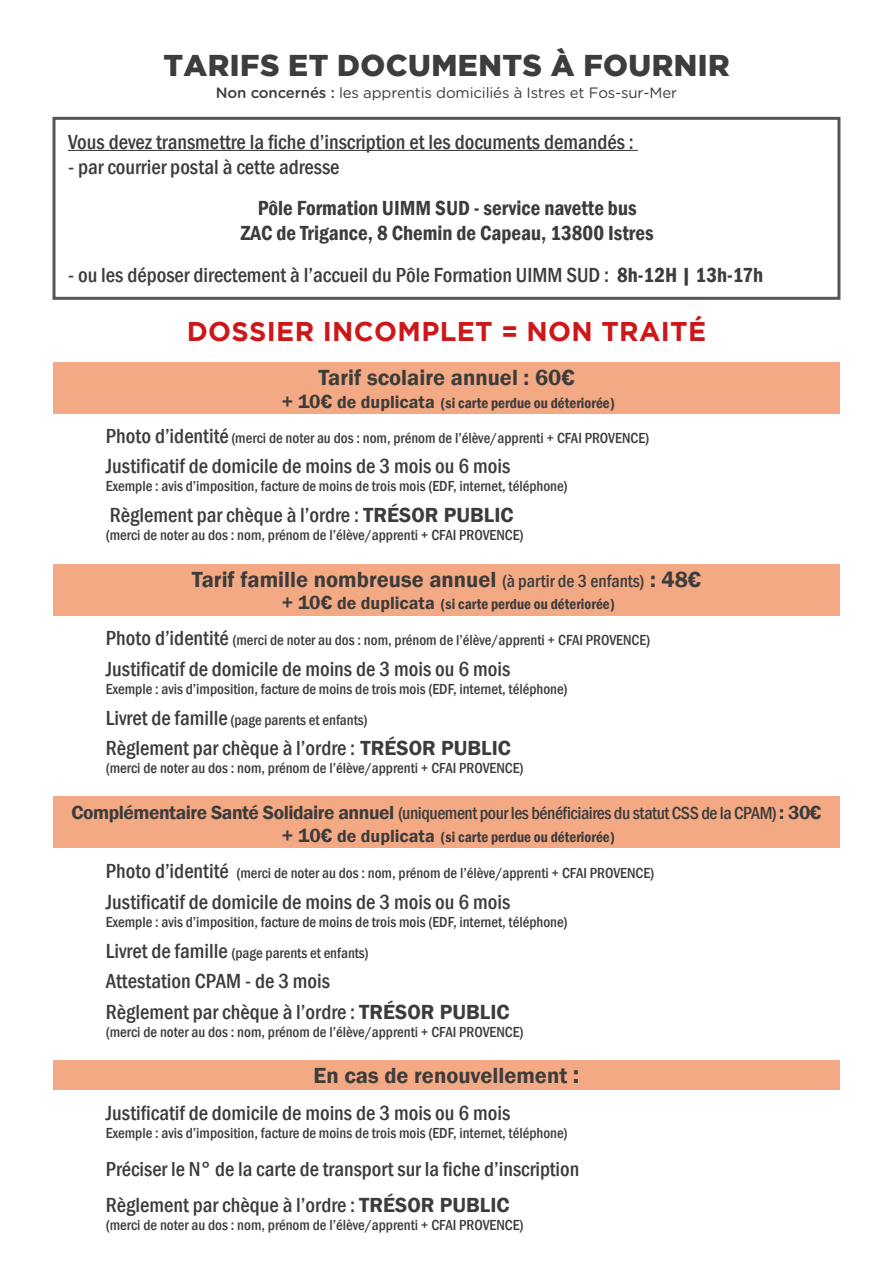
<style>
.page{position:relative;width:893px;height:1263px;background:#fff}
.page>*{position:absolute;margin:0;border:0;box-sizing:border-box;transform-origin:0 0}
.t1{font:900 30px "Gotham";letter-spacing:.015em;color:#3d3d3c}
.t2{font:700 27px "Gotham";letter-spacing:.015em;color:#cd1719}
.t3{font:600 22.5px "Franklin Gothic";color:#3c3c3b}
.t4{font:500 condensed 21px/30.8px "Franklin Gothic";color:#3c3c3b}
.t5{font:600 condensed 21px/25.5px "Franklin Gothic";color:#3c3c3b;text-align:center}
.t6{font:500 condensed 20.85px "Franklin Gothic";color:#3c3c3b}
.t7{font:500 condensed 18px "Franklin Gothic";letter-spacing:-.025em;color:#3c3c3b}
.t8{font:500 condensed 15px/30.8px "Franklin Gothic";color:#3c3c3b}
.t9{font:600 condensed 15px "Franklin Gothic";color:#3c3c3b}
.t10{font:15px "Gotham Rounded";letter-spacing:-.01em;color:#3c3c3b}
.s1{font-weight:500}
.s2{font-weight:600}
.s3{font-stretch:normal;font-size:19.5px}
.s4{font-stretch:normal;font-size:18px}
.s5{font-size:21px}
.s6{font-weight:600;font-stretch:normal}
.s7{font-weight:500;font-stretch:condensed;font-size:18px}
.s8{font-weight:600;font-stretch:normal;font-size:19.5px}
.s9{font-size:25.5px}
</style>
<div class="page">
<div style="left:53px;top:796px;width:787px;height:52px;background:#f4a985"></div>
<div style="left:53px;top:1060px;width:787px;height:30px;background:#f4a985"></div>
<div style="left:52px;top:117px;width:788px;height:183px;border:3px solid #575656"></div>
<div style="left:53px;top:564px;width:787px;height:51px;background:#f4a985"></div>
<div style="left:53px;top:362px;width:787px;height:51px;background:#f4a985"></div>
<hr style="left:68px;top:150px;width:570px;height:1px;background:#3c3c3b">
<h1 class="t1" style="left:163px;top:48px;width:568px">TARIFS ET DOCUMENTS À FOURNIR</h1>
<p class="t10" style="left:216px;top:83px;width:463px"><span class="s1">Non concernés :</span> les apprentis domiciliés à Istres et Fos-sur-Mer</p>
<h3 class="t4" style="left:68px;top:126px;width:567px">Vous devez transmettre la fiche d’inscription et les documents demandés :</h3>
<h3 class="t4" style="left:68px;top:152px;width:273px">- par courrier postal à cette adresse</h3>
<h3 class="t5" style="left:241px;top:195px;width:414px">Pôle Formation UIMM SUD - service navette bus<br>ZAC de Trigance, 8 Chemin de Capeau, 13800 Istres</h3>
<h3 class="t4" style="left:68px;top:260px;width:697px">- ou les déposer directement à l’accueil du Pôle Formation UIMM SUD : <span class="s2">8h-12H | 13h-17h</span></h3>
<h2 class="t2" style="left:187px;top:316px;width:521px">DOSSIER INCOMPLET = NON TRAITÉ</h2>
<h3 class="t3" style="left:318px;top:364px;width:258px">Tarif scolaire annuel : 60€</h3>
<p class="t9" style="left:282px;top:393px;width:335px"><span class="s3">+ 10€</span> <span class="s4">de duplicata</span> (si carte perdue ou déteriorée)</p>
<p class="t8" style="left:106px;top:422px;width:545px"><span class="s5">Photo d’identité</span> (merci de noter au dos : nom, prénom de l’élève/apprenti + CFAI PROVENCE)</p>
<h3 class="t4" style="left:106px;top:451px;width:406px">Justificatif de domicile de moins de 3 mois ou 6 mois</h3>
<p class="t8" style="left:106px;top:471px;width:463px">Exemple : avis d’imposition, facture de moins de trois mois (EDF, internet, téléphone)</p>
<h3 class="t4" style="left:110px;top:500px;width:405px">Règlement par chèque à l’ordre : <span class="s6">TRÉSOR PUBLIC</span></h3>
<p class="t8" style="left:106px;top:520px;width:419px">(merci de noter au dos : nom, prénom de l’élève/apprenti + CFAI PROVENCE)</p>
<h3 class="t3" style="left:192px;top:565px;width:511px">Tarif famille nombreuse annuel <span class="s7">(à partir de 3 enfants)</span> : 48€</h3>
<p class="t9" style="left:282px;top:594px;width:335px"><span class="s3">+ 10€</span> <span class="s4">de duplicata</span> (si carte perdue ou déteriorée)</p>
<p class="t8" style="left:106px;top:624px;width:546px"><span class="s5">Photo d’identité</span> (merci de noter au dos : nom, prénom de l’élève/apprenti + CFAI PROVENCE)</p>
<h3 class="t4" style="left:106px;top:653px;width:406px">Justificatif de domicile de moins de 3 mois ou 6 mois</h3>
<p class="t8" style="left:106px;top:673px;width:463px">Exemple : avis d’imposition, facture de moins de trois mois (EDF, internet, téléphone)<br><span class="s5">Livret de famille</span> (page parents et enfants)</p>
<h3 class="t4" style="left:106px;top:733px;width:407px">Règlement par chèque à l’ordre : <span class="s6">TRÉSOR PUBLIC</span></h3>
<p class="t8" style="left:106px;top:753px;width:419px">(merci de noter au dos : nom, prénom de l’élève/apprenti + CFAI PROVENCE)</p>
<p class="t7" style="left:72px;top:801px;width:751px"><span class="s8">Complémentaire Santé Solidaire annuel</span> (uniquement pour les bénéficiaires du statut CSS de la CPAM) <span class="s8">: 30€</span></p>
<p class="t9" style="left:282px;top:826px;width:335px"><span class="s3">+ 10€</span> <span class="s4">de duplicata</span> (si carte perdue ou déteriorée)</p>
<p class="t8" style="left:106px;top:858px;width:550px"><span class="s5">Photo d’identité</span> (merci de noter au dos : nom, prénom de l’élève/apprenti + CFAI PROVENCE)</p>
<h3 class="t4" style="left:106px;top:886px;width:406px">Justificatif de domicile de moins de 3 mois ou 6 mois</h3>
<p class="t8" style="left:106px;top:906px;width:463px">Exemple : avis d’imposition, facture de moins de trois mois (EDF, internet, téléphone)<br><span class="s5">Livret de famille</span> (page parents et enfants)</p>
<h3 class="t4" style="left:106px;top:966px;width:405px">Attestation CPAM - de 3 mois<br>Règlement par chèque à l’ordre : <span class="s6">TRÉSOR PUBLIC</span></h3>
<p class="t8" style="left:106px;top:1017px;width:419px">(merci de noter au dos : nom, prénom de l’élève/apprenti + CFAI PROVENCE)</p>
<h3 class="t3" style="left:314px;top:1062px;width:267px">En cas de renouvellement <span class="s9">:</span></h3>
<h3 class="t4" style="left:106px;top:1097px;width:406px">Justificatif de domicile de moins de 3 mois ou 6 mois</h3>
<p class="t8" style="left:106px;top:1117px;width:463px">Exemple : avis d’imposition, facture de moins de trois mois (EDF, internet, téléphone)</p>
<h3 class="t6" style="left:106px;top:1155px;width:475px">Préciser le N° de la carte de transport sur la fiche d’inscription</h3>
<h3 class="t4" style="left:106px;top:1189px;width:405px">Règlement par chèque à l’ordre : <span class="s6">TRÉSOR PUBLIC</span></h3>
<p class="t8" style="left:106px;top:1209px;width:419px">(merci de noter au dos : nom, prénom de l’élève/apprenti + CFAI PROVENCE)</p>
</div>
